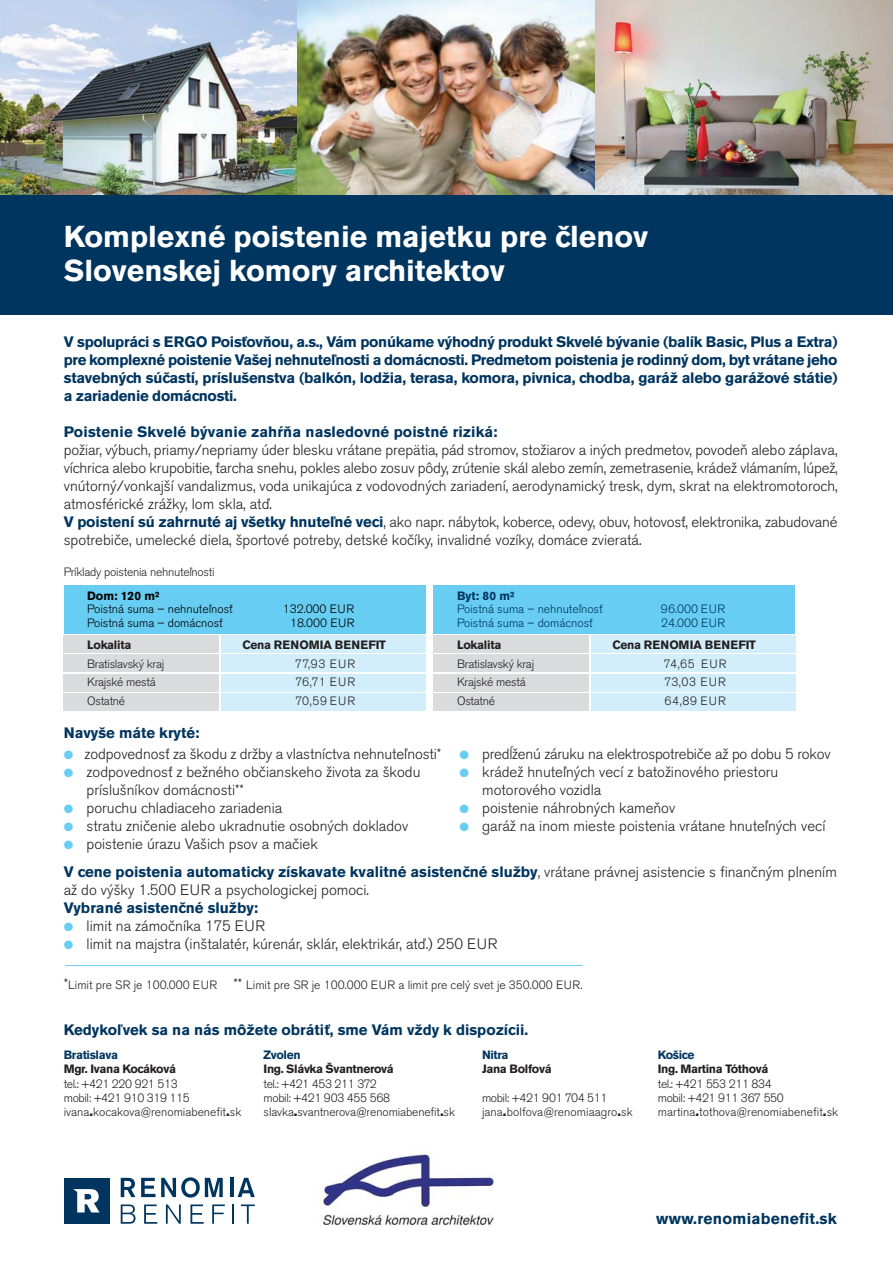
<style>
.page{position:relative;width:893px;height:1263px;background:#fff}
.page>*{position:absolute;margin:0;border:0;box-sizing:border-box;transform-origin:0 0}
.t1{font:700 30px/34.5px "Akzidenz Grotesk BECE";color:#fff}
.t2{font:700 15.6px "Akzidenz Grotesk BECE";letter-spacing:.015em;color:#00355f}
.t3{font:300 15px/18px "Akzidenz Grotesk BECE";color:#231f20}
.t4{font:700 15px/18px "Akzidenz Grotesk BECE";color:#00355f;text-align:justify}
.t5{font:300 12px/18.6px "Akzidenz Grotesk BECE";letter-spacing:-.01em;color:#231f20}
.t6{font:700 12px "Akzidenz Grotesk BECE";letter-spacing:-.03em;color:#231f20}
.t7{font:300 12px "Akzidenz Grotesk BECE";color:#000}
.t8{font:300 12px "Akzidenz Grotesk BECE";color:#00355f}
.t9{font:700 12px "Akzidenz Grotesk BECE";color:#231f20}
.t10{font:700 12px "Akzidenz Grotesk BECE";letter-spacing:-.03em;color:#00355f}
.t11{font:700 12px "Akzidenz Grotesk BECE";color:#000}
.s1{font-weight:700;color:#00355f}
.s2{color:#67cdf2}
.s3{font-size:15px}
.s4{font-weight:700;font-size:15px}
</style>
<div class="page">
<img style="left:0;top:0;width:298px;height:196px">
<img style="left:298px;top:0;width:297px;height:196px">
<img style="left:595px;top:0;width:298px;height:196px">
<img style="left:320px;top:1153px;width:174px;height:73px">
<div style="left:64px;top:636px;width:155px;height:17px;background:#d9dbdc"></div>
<div style="left:64px;top:655px;width:155px;height:17px;background:#d9dbdc"></div>
<div style="left:64px;top:674px;width:155px;height:17px;background:#d9dbdc"></div>
<div style="left:64px;top:693px;width:155px;height:17px;background:#d9dbdc"></div>
<div style="left:221px;top:636px;width:204px;height:17px;background:#d2eefb"></div>
<div style="left:221px;top:655px;width:204px;height:17px;background:#d2eefb"></div>
<div style="left:221px;top:674px;width:204px;height:17px;background:#d2eefb"></div>
<div style="left:221px;top:693px;width:204px;height:17px;background:#d2eefb"></div>
<div style="left:64px;top:585px;width:361px;height:49px;background:#67cdf2"></div>
<div style="left:434px;top:636px;width:155px;height:17px;background:#d9dbdc"></div>
<div style="left:434px;top:655px;width:155px;height:17px;background:#d9dbdc"></div>
<div style="left:434px;top:674px;width:155px;height:17px;background:#d9dbdc"></div>
<div style="left:434px;top:693px;width:155px;height:17px;background:#d9dbdc"></div>
<div style="left:591px;top:636px;width:204px;height:17px;background:#d2eefb"></div>
<div style="left:591px;top:655px;width:204px;height:17px;background:#d2eefb"></div>
<div style="left:591px;top:674px;width:204px;height:17px;background:#d2eefb"></div>
<div style="left:591px;top:693px;width:204px;height:17px;background:#d2eefb"></div>
<div style="left:434px;top:585px;width:361px;height:49px;background:#67cdf2"></div>
<hr style="left:65px;top:965px;width:518px;height:1px;background:#67cdf2">
<div style="left:64px;top:1178px;width:46px;height:46px;background:#00355f"></div>
<svg style="left:73px;top:1189px;width:27px;height:23px"></svg>
<svg style="left:121px;top:1178px;width:14px;height:19px"></svg>
<svg style="left:141px;top:1177px;width:82px;height:20px"></svg>
<hr style="left:230px;top:1178px;width:3px;height:19px;background:#00355f">
<svg style="left:238px;top:1178px;width:17px;height:19px"></svg>
<svg style="left:121px;top:1204px;width:15px;height:20px"></svg>
<svg style="left:144px;top:1204px;width:13px;height:20px"></svg>
<svg style="left:166px;top:1204px;width:15px;height:20px"></svg>
<svg style="left:190px;top:1204px;width:14px;height:20px"></svg>
<svg style="left:212px;top:1204px;width:13px;height:20px"></svg>
<hr style="left:232px;top:1204px;width:2px;height:20px;background:#00355f">
<svg style="left:241px;top:1204px;width:14px;height:20px"></svg>
<div style="left:0;top:196px;width:893px;height:119px;background:#00355f"></div>
<h1 class="t1" style="left:64px;top:221px;width:586px">Komplexné poistenie majetku pre členov<br>Slovenskej komory architektov</h1>
<p class="t4" style="left:64px;top:334px;width:775px">V spolupráci s ERGO Poisťovňou, a.s., Vám ponúkame výhodný produkt Skvelé bývanie (balík Basic, Plus a Extra) pre komplexné poistenie Vašej nehnuteľnosti a domácnosti. Predmetom poistenia je rodinný dom, byt vrátane jeho stavebných súčastí, príslušenstva (balkón, lodžia, terasa, komora, pivnica, chodba, garáž alebo garážové státie) a zariadenie domácnosti.</p>
<p class="t4" style="left:64px;top:424px;width:435px">Poistenie Skvelé bývanie zahŕňa nasledovné poistné riziká:</p>
<p class="t3" style="left:64px;top:442px;width:775px">požiar, výbuch, priamy/nepriamy úder blesku vrátane prepätia, pád stromov, stožiarov a iných predmetov, povodeň alebo záplava, víchrica alebo krupobitie, ťarcha snehu, pokles alebo zosuv pôdy, zrútenie skál alebo zemín, zemetrasenie, krádež vlámaním, lúpež, vnútorný/vonkajší vandalizmus, voda unikajúca z vodovodných zariadení, aerodynamický tresk, dym, skrat na elektromotoroch, atmosférické zrážky, lom skla, atď.<br><span class="s1">V poistení sú zahrnuté aj všetky hnuteľné veci</span>, ako napr. nábytok, koberce, odevy, obuv, hotovosť, elektronika, zabudované spotrebiče, umelecké diela, športové potreby, detské kočíky, invalidné vozíky, domáce zvieratá.</p>
<p class="t5" style="left:64px;top:564px;width:152px">Príklady poistenia nehnuteľnosti</p>
<p class="t11" style="left:87px;top:591px;width:74px">Dom: 120 m²</p>
<p class="t7" style="left:87px;top:605px;width:147px">Poistná suma – nehnuteľnosť</p>
<p class="t7" style="left:283px;top:605px;width:73px">132.000 EUR</p>
<p class="t7" style="left:87px;top:618px;width:137px">Poistná suma – domácnosť</p>
<p class="t7" style="left:290px;top:618px;width:66px">18.000 EUR</p>
<p class="t6" style="left:87px;top:641px;width:46px">Lokalita</p>
<p class="t5" style="left:87px;top:656px;width:79px">Bratislavský kraj<br>Krajské mestá<br>Ostatné</p>
<p class="t4" style="left:64px;top:725px;width:137px">Navyše máte kryté:</p>
<p class="t9" style="left:242px;top:641px;width:145px">Cena RENOMIA BENEFIT</p>
<p class="t5" style="left:295px;top:656px;width:62px;text-align:justify">77,93 EUR 76,71 EUR 70,59 EUR</p>
<p class="t3" style="left:64px;top:746px;width:379px"><span class="s2">●</span> zodpovednosť za škodu z držby a vlastníctva nehnuteľnosti*</p>
<p class="t3" style="left:87px;top:764px;width:335px;text-indent:-23px"><span class="s2">●</span> zodpovednosť z bežného občianskeho života za škodu príslušníkov domácnosti**</p>
<p class="t3" style="left:64px;top:800px;width:220px"><span class="s2">●</span> poruchu chladiaceho zariadenia</p>
<p class="t3" style="left:64px;top:818px;width:346px"><span class="s2">●</span> stratu zničenie alebo ukradnutie osobných dokladov</p>
<p class="t3" style="left:64px;top:836px;width:256px"><span class="s2">●</span> poistenie úrazu Vašich psov a mačiek</p>
<p class="t10" style="left:457px;top:591px;width:59px">Byt: 80 m²</p>
<p class="t8" style="left:457px;top:605px;width:147px">Poistná suma – nehnuteľnosť</p>
<p class="t8" style="left:661px;top:605px;width:66px">96.000 EUR</p>
<p class="t8" style="left:457px;top:618px;width:137px">Poistná suma – domácnosť</p>
<p class="t8" style="left:661px;top:618px;width:66px">24.000 EUR</p>
<p class="t6" style="left:457px;top:641px;width:46px">Lokalita</p>
<p class="t5" style="left:457px;top:656px;width:79px">Bratislavský kraj<br>Krajské mestá<br>Ostatné</p>
<p class="t9" style="left:612px;top:641px;width:145px">Cena RENOMIA BENEFIT</p>
<p class="t5" style="left:664px;top:656px;width:64px;text-align:justify">74,65 EUR 73,03 EUR 64,89 EUR</p>
<p class="t3" style="left:459px;top:746px;width:373px"><span class="s2">●</span> predĺženú záruku na elektrospotrebiče až po dobu 5 rokov</p>
<p class="t3" style="left:482px;top:764px;width:298px;text-indent:-23px"><span class="s2">●</span> krádež hnuteľných vecí z batožinového priestoru motorového vozidla</p>
<p class="t3" style="left:459px;top:800px;width:217px"><span class="s2">●</span> poistenie náhrobných kameňov</p>
<p class="t3" style="left:459px;top:818px;width:368px"><span class="s2">●</span> garáž na inom mieste poistenia vrátane hnuteľných vecí</p>
<p class="t3" style="left:64px;top:864px;width:775px"><span class="s1">V cene poistenia automaticky získavate kvalitné asistenčné služby</span>, vrátane právnej asistencie s finančným plnením až do výšky 1.500 EUR a psychologickej pomoci.</p>
<p class="t4" style="left:64px;top:900px;width:196px">Vybrané asistenčné služby:</p>
<p class="t3" style="left:64px;top:918px;width:203px"><span class="s2">●</span> limit na zámočníka 175 EUR</p>
<p class="t3" style="left:64px;top:936px;width:435px"><span class="s2">●</span> limit na majstra (inštalatér, kúrenár, sklár, elektrikár, atď.) 250 EUR</p>
<p class="t5" style="left:64px;top:976px;width:520px"><span class="s3">*</span>Limit pre SR je 100.000 EUR <span class="s3">**</span> Limit pre SR je 100.000 EUR a limit pre celý svet je 350.000 EUR.</p>
<p class="t4" style="left:64px;top:1022px;width:466px">Kedykoľvek sa na nás môžete obrátiť, sme Vám vždy k dispozícii.</p>
<p class="t10" style="left:64px;top:1050px;width:56px">Bratislava</p>
<p class="t6" style="left:64px;top:1065px;width:114px">Mgr. Ivana Kocáková</p>
<p class="t5" style="left:64px;top:1078px;width:179px;line-height:14px">tel.: +421 220 921 513<br>mobil: +421 910 319 115 ivana<span class="s4">.</span>kocakova@renomiabenefit<span class="s4">.</span>sk</p>
<p class="t10" style="left:264px;top:1050px;width:38px">Zvolen</p>
<p class="t6" style="left:264px;top:1065px;width:132px">Ing. Slávka Švantnerová</p>
<p class="t5" style="left:264px;top:1078px;width:193px;line-height:14px">tel.: +421 453 211 372<br>mobil: +421 903 455 568 slavka<span class="s4">.</span>svantnerova@renomiabenefit<span class="s4">.</span>sk</p>
<p class="t10" style="left:482px;top:1050px;width:28px">Nitra</p>
<p class="t6" style="left:482px;top:1065px;width:71px">Jana Bolfová</p>
<p class="t5" style="left:482px;top:1092px;width:152px;line-height:13.5px">mobil: +421 901 704 511 jana<span class="s4">.</span>bolfova@renomiaagro<span class="s4">.</span>sk</p>
<p class="t10" style="left:658px;top:1050px;width:38px">Košice</p>
<p class="t6" style="left:658px;top:1065px;width:112px">Ing. Martina Tóthová</p>
<p class="t5" style="left:658px;top:1078px;width:182px;line-height:14px">tel.: +421 553 211 834<br>mobil: +421 911 367 550 martina<span class="s4">.</span>tothova@renomiabenefit<span class="s4">.</span>sk</p>
<p class="t2" style="left:656px;top:1213px;width:182px">www.renomiabenefit.sk</p>
</div>
